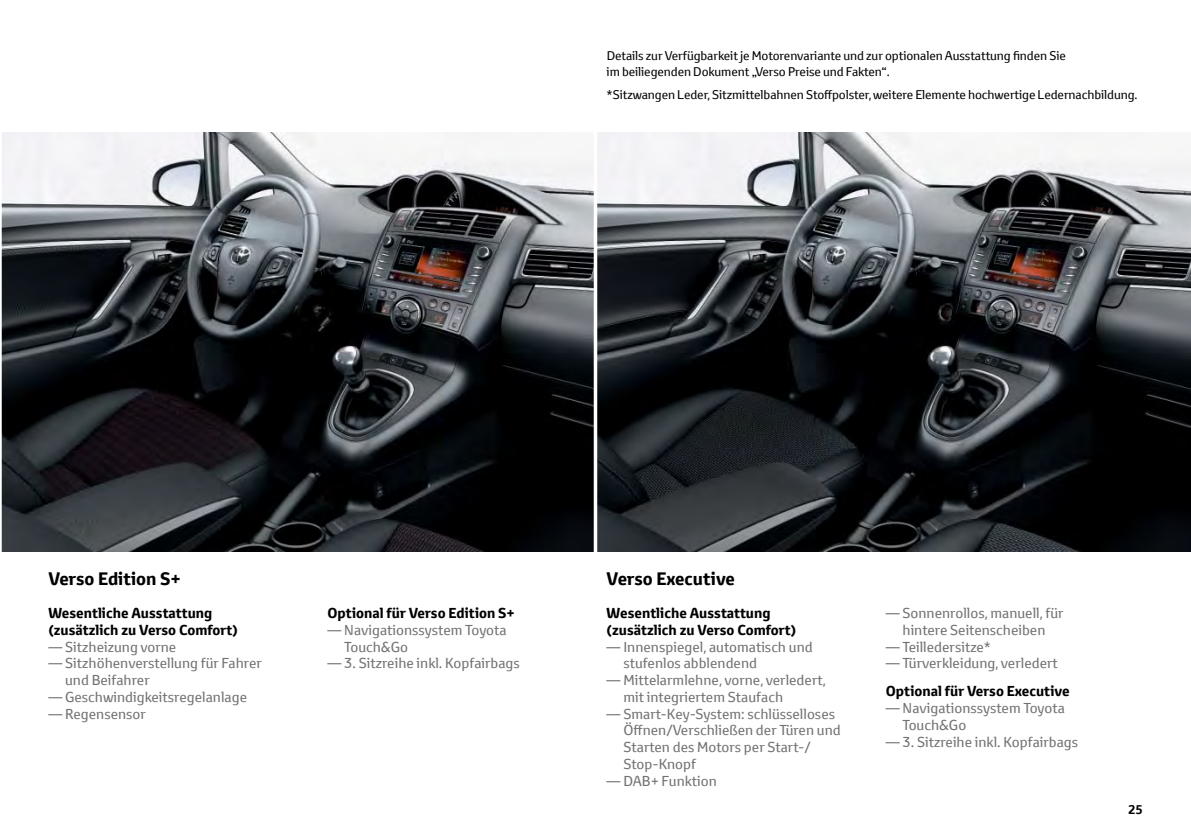
<style>
.page{position:relative;width:1191px;height:834px;background:#fff}
.page>*{position:absolute;margin:0;border:0;box-sizing:border-box;transform-origin:0 0}
.t1{font:700 17.5px "Toyota Text";color:#000}
.t2{font:14px/16.8px "Toyota Text";color:#717073}
.t3{font:700 14px/16.8px "Toyota Text";color:#000}
.t4{font:12.25px/16.8px "Toyota Text";letter-spacing:-.01em;color:#000}
.t5{font:700 12.25px "Toyota Text";color:#000}
</style>
<div class="page">
<img style="left:2px;top:132px;width:1189px;height:419px">
<hr style="left:594px;top:130px;width:3px;height:423px;background:#fff">
<p class="t4" style="left:606px;top:47px;width:461px">Details zur Verfügbarkeit je Motorenvariante und zur optionalen Ausstattung finden Sie im beiliegenden Dokument „Verso Preise und Fakten“.</p>
<p class="t4" style="left:606px;top:86px;width:532px">* Sitzwangen Leder, Sitzmittelbahnen Stoffpolster, weitere Elemente hochwertige Ledernachbildung.</p>
<p class="t1" style="left:48px;top:566px;width:134px">Verso Edition S+</p>
<p class="t1" style="left:606px;top:566px;width:130px">Verso Executive</p>
<p class="t3" style="left:48px;top:604px;width:191px">Wesentliche Ausstattung (zusätzlich zu Verso Comfort)</p>
<p class="t2" style="left:48px;top:637px;width:129px">— Sitzheizung vorne</p>
<p class="t2" style="left:65px;top:654px;width:198px;text-indent:-17px">— Sitzhöhenverstellung für Fahrer und Beifahrer</p>
<p class="t2" style="left:48px;top:688px;width:200px">— Geschwindigkeitsregelanlage</p>
<p class="t2" style="left:48px;top:704px;width:99px">— Regensensor</p>
<p class="t3" style="left:327px;top:604px;width:189px">Optional für Verso Edition S+</p>
<p class="t2" style="left:344px;top:621px;width:164px;text-indent:-17px">— Navigationssystem Toyota<br>Touch&amp;Go</p>
<p class="t2" style="left:327px;top:654px;width:194px">— 3. Sitzreihe inkl. Kopfairbags</p>
<p class="t3" style="left:606px;top:604px;width:191px">Wesentliche Ausstattung (zusätzlich zu Verso Comfort)</p>
<p class="t2" style="left:623px;top:637px;width:191px;text-indent:-17px">— Innenspiegel, automatisch und stufenlos abblendend</p>
<p class="t2" style="left:623px;top:671px;width:204px;text-indent:-17px">— Mittelarmlehne, vorne, verledert, mit integriertem Staufach</p>
<p class="t2" style="left:623px;top:704px;width:219px;text-indent:-17px">— Smart-Key-System: schlüsselloses<br>Öffnen/Verschließen der Türen und<br>Starten des Motors per Start-/<br>Stop-Knopf</p>
<p class="t2" style="left:606px;top:771px;width:112px">— DAB+ Funktion</p>
<p class="t2" style="left:885px;top:604px;width:179px;text-align:center">— Sonnenrollos, manuell, für hintere Seitenscheiben</p>
<p class="t2" style="left:885px;top:637px;width:106px">— Teilledersitze*</p>
<p class="t2" style="left:885px;top:654px;width:174px">— Türverkleidung, verledert</p>
<p class="t3" style="left:885px;top:682px;width:186px">Optional für Verso Executive</p>
<p class="t2" style="left:902px;top:699px;width:164px;text-indent:-17px">— Navigationssystem Toyota<br>Touch&amp;Go</p>
<p class="t2" style="left:885px;top:732px;width:194px">— 3. Sitzreihe inkl. Kopfairbags</p>
<p class="t5" style="left:1128px;top:800px;width:16px">25</p>
</div>
